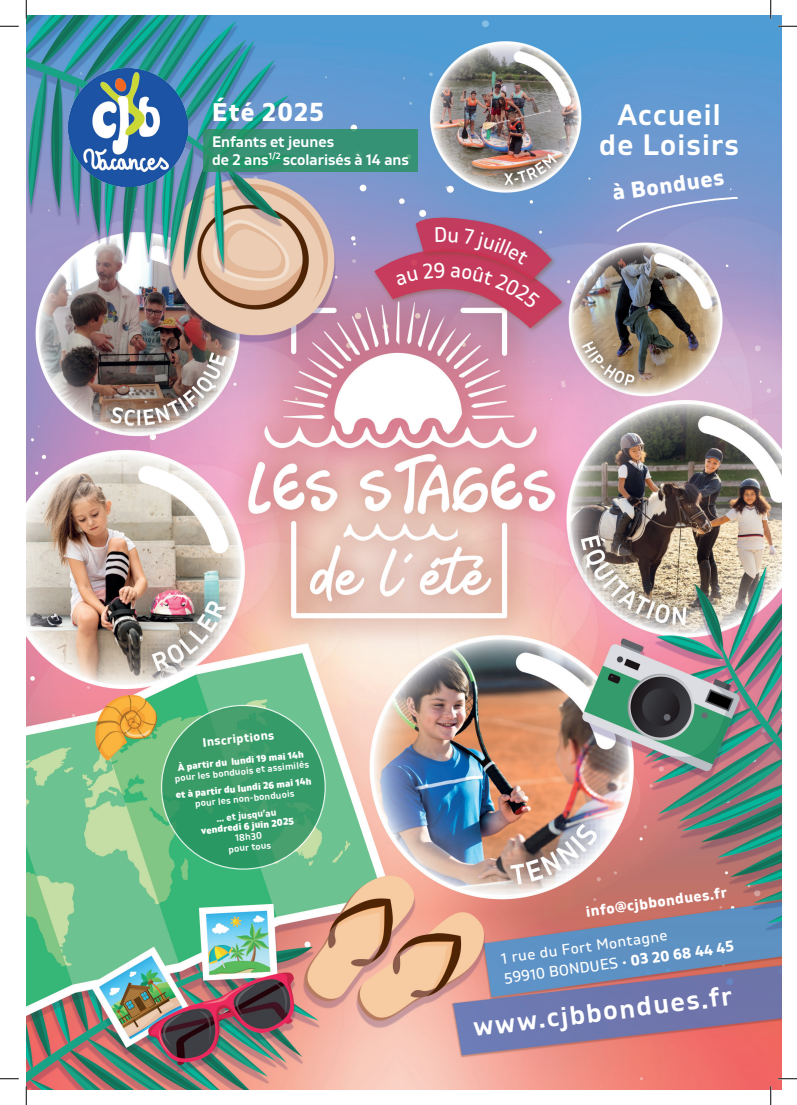
<style>
.page{position:relative;width:797px;height:1105px;background:#fff}
.page>*{position:absolute;margin:0;border:0;box-sizing:border-box;transform-origin:0 0}
.t1{font:600 30px/30px "Gilam";letter-spacing:.04em;color:#fff;text-align:center}
.t2{font:600 27.12px "Gilam";color:#fff}
.t3{font:700 25.38px "Gilam";letter-spacing:.05em;color:#fff}
.t4{font:700 22.25px "Gilam";color:#fff}
.t5{font:600 15.5px/17.5px "Gilam";color:#fff}
.t6{font:14.88px/20.1px "Gilam";color:#fff}
.t7{font:700 14.88px "Gilam";color:#fff}
.t8{font:700 12.25px "Gilam";color:#fff}
.t9{font:800 9.62px "Gilam";color:#fff}
.t10{font:600 9.62px/10.6px "Gilam";color:#fff;text-align:center}
.t11{font:700 9.62px "Gilam";color:#fff}
.s1{font-weight:700}
</style>
<div class="page">
<img style="left:26px;top:16px;width:755px;height:1073px">
<img style="left:69px;top:69px;width:118px;height:118px">
<svg style="left:616px;top:195px;width:123px;height:38px;background:#8c9bcd"></svg>
<svg style="left:161px;top:705px;width:164px;height:164px;background:#3a9c6a"></svg>
<svg style="left:203px;top:129px;width:215px;height:42px;background:#339172"></svg>
<svg style="left:0;top:25px;width:19px;height:2px"></svg>
<svg style="left:778px;top:25px;width:19px;height:2px"></svg>
<svg style="left:0;top:1078px;width:19px;height:1px"></svg>
<svg style="left:778px;top:1078px;width:19px;height:1px"></svg>
<svg style="left:25px;top:0;width:2px;height:19px"></svg>
<svg style="left:25px;top:1086px;width:2px;height:19px"></svg>
<svg style="left:770px;top:0;width:1px;height:19px"></svg>
<svg style="left:770px;top:1086px;width:1px;height:19px"></svg>
<svg style="left:366px;top:197px;width:200px;height:169px;background:#b57a9d"></svg>
<h3 class="t3" style="left:212px;top:93px;width:113px">Été 2025</h3>
<h3 class="t5" style="left:212px;top:132px;width:198px">Enfants et jeunes<br>de 2 ans<sup>1/2</sup> scolarisés à 14 ans</h3>
<h1 class="t1" style="left:599px;top:98px;width:141px">Accueil de Loisirs</h1>
<h3 class="t4" style="left:610px;top:176px;width:113px;rotate:-8deg">à Bondues</h3>
<p class="t8" style="left:202px;top:733px;width:73px;rotate:-6deg">Inscriptions</p>
<p class="t9" style="left:177px;top:760px;width:128px;rotate:-6deg">À partir du lundi 19 mai 14h</p>
<p class="t10" style="left:174px;top:772px;width:136px;rotate:-6deg">pour les bonduois et assimilés</p>
<p class="t9" style="left:175px;top:788px;width:138px;rotate:-6deg">et à partir du lundi 26 mai 14h</p>
<p class="t10" style="left:195px;top:798px;width:101px;rotate:-6deg">pour les non-bonduois</p>
<p class="t11" style="left:216px;top:811px;width:62px;rotate:-6deg">… et jusqu’au</p>
<p class="t9" style="left:200px;top:824px;width:95px;rotate:-6deg">vendredi 6 juin 2025</p>
<p class="t10" style="left:227px;top:833px;width:44px;rotate:-6deg">18h30 pour tous</p>
<h3 class="t7" style="left:584px;top:901px;width:143px;rotate:-8deg">info@cjbbondues.fr</h3>
<h3 class="t6" style="left:500px;top:948px;width:233px;rotate:-8deg">1 rue du Fort Montagne<br>59910 BONDUES • <span class="s1">03 20 68 44 45</span></h3>
<h2 class="t2" style="left:471px;top:1007px;width:262px;rotate:-7deg">www.cjbbondues.fr</h2>
</div>
